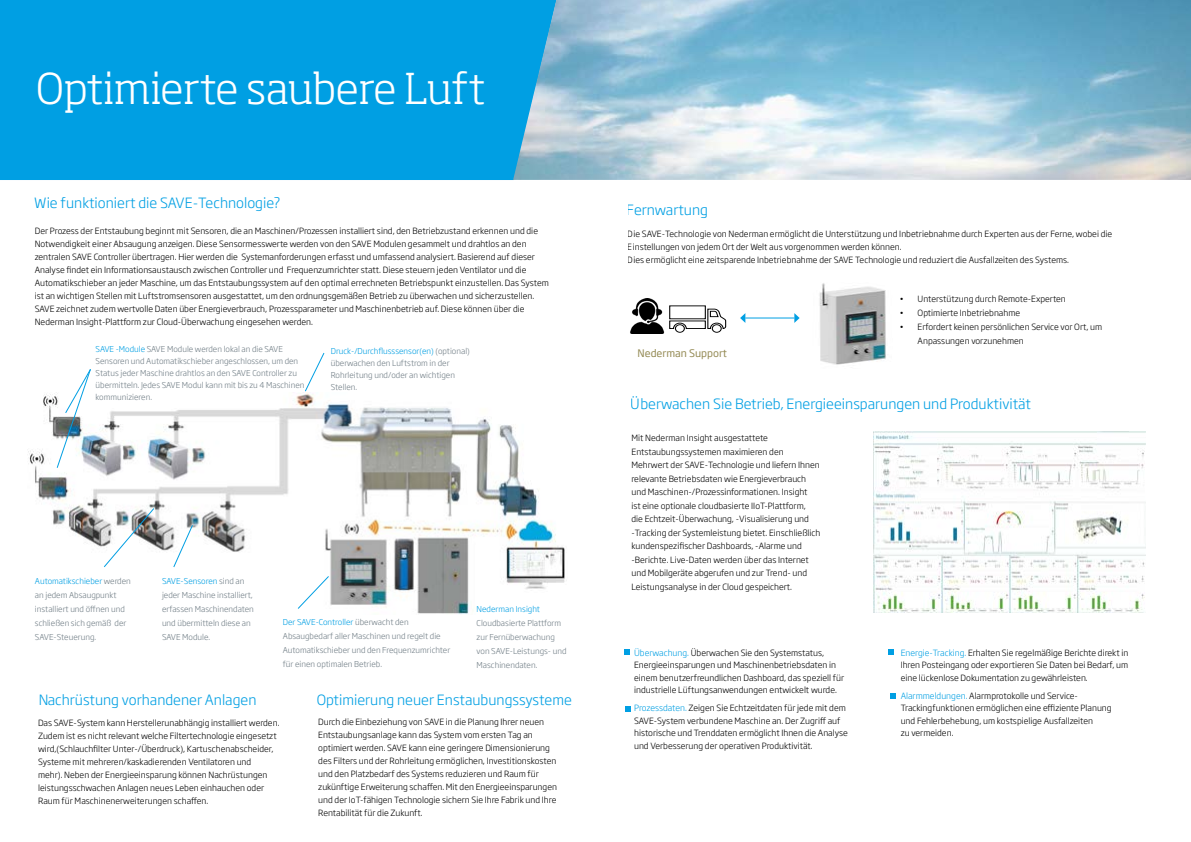
<style>
.page{position:relative;width:1191px;height:842px;background:#fff}
.page>*{position:absolute;margin:0;border:0;box-sizing:border-box;transform-origin:0 0}
.t1{font:300 42px "Soho Pro";color:#fff}
.t2{font:300 14px "Soho Gothic Pro";color:#009fe3}
.t3{font:10.3px "Soho Gothic Pro";color:#948a54}
.t4{font:300 8.5px/13px "Soho Gothic Pro";color:#000}
.t5{font:300 8px/14px "Soho Gothic Pro";color:#717e86}
.t6{font:300 8px "Soho Gothic Pro";color:#009fe3}
.s1{color:#009fe3}
</style>
<div class="page">
<img style="left:756px;top:283px;width:130px;height:82px">
<div style="left:0;top:0;width:513px;height:180px;background:#009fe3"></div>
<img style="left:513px;top:0;width:678px;height:180px">
<div style="left:675px;top:324px;width:9px;height:9px;border:1px solid #000;border-radius:50%"></div>
<div style="left:712px;top:324px;width:9px;height:9px;border:1px solid #000;border-radius:50%"></div>
<svg style="left:669px;top:309px;width:57px;height:20px"></svg>
<img style="left:630px;top:298px;width:35px;height:36px">
<hr style="left:745px;top:317px;width:49px;height:1px;background:#009fe3">
<svg style="left:740px;top:313px;width:5px;height:10px"></svg>
<svg style="left:794px;top:313px;width:5px;height:10px"></svg>
<svg style="left:624px;top:650px;width:5px;height:5px"></svg>
<svg style="left:625px;top:706px;width:6px;height:5px"></svg>
<img style="left:28px;top:393px;width:537px;height:221px">
<svg style="left:56px;top:369px;width:36px;height:100px"></svg>
<svg style="left:305px;top:352px;width:20px;height:40px"></svg>
<svg style="left:297px;top:575px;width:33px;height:35px"></svg>
<svg style="left:103px;top:507px;width:52px;height:61px"></svg>
<img style="left:873px;top:431px;width:273px;height:181px">
<svg style="left:890px;top:694px;width:6px;height:5px"></svg>
<svg style="left:888px;top:650px;width:5px;height:5px"></svg>
<div style="left:162px;top:578px;width:106px;height:78px;background:#fff"></div>
<svg style="left:172px;top:524px;width:22px;height:44px"></svg>
<h1 class="t1" style="left:36px;top:56px;width:451px">Optimierte saubere Luft</h1>
<h2 class="t2" style="left:34px;top:192px;width:248px">Wie funktioniert die SAVE-Technologie?</h2>
<p class="t4" style="left:35px;top:224px;width:515px">Der Prozess der Entstaubung beginnt mit Sensoren, die an Maschinen/Prozessen installiert sind, den Betriebzustand erkennen und die Notwendigkeit einer Absaugung anzeigen. Diese Sensormesswerte werden von den SAVE Modulen gesammelt und drahtlos an den zentralen SAVE Controller übertragen. Hier werden die Systemanforderungen erfasst und umfassend analysiert. Basierend auf dieser Analyse findet ein Informationsaustausch zwischen Controller und Frequenzumrichter statt. Diese steuern jeden Ventilator und die Automatikschieber an jeder Maschine, um das Entstaubungssystem auf den optimal errechneten Betriebspunkt einzustellen. Das System ist an wichtigen Stellen mit Luftstromsensoren ausgestattet, um den ordnungsgemäßen Betrieb zu überwachen und sicherzustellen.<br>SAVE zeichnet zudem wertvolle Daten über Energieverbrauch, Prozessparameter und Maschinenbetrieb auf. Diese können über die Nederman Insight-Plattform zur Cloud-Überwachung eingesehen werden.</p>
<p class="t5" style="left:96px;top:343px;width:210px;line-height:12px"><span class="s1">SAVE -Module</span> SAVE Module werden lokal an die SAVE Sensoren und Automatikschieber angeschlossen, um den Status jeder Maschine drahtlos an den SAVE Controller zu übermitteln. Jedes SAVE Modul kann mit bis zu 4 Maschinen kommunizieren.</p>
<p class="t5" style="left:331px;top:344px;width:141px;line-height:12px"><span class="s1">Druck-/Durchflusssensor(en)</span> (optional) überwachen den Luftstrom in der<br>Rohrleitung und/oder an wichtigen<br>Stellen.</p>
<p class="t5" style="left:35px;top:573px;width:97px"><span class="s1">Automatikschieber</span> werden an jedem Absaugpunkt installiert und öffnen und schließen sich gemäß der<br>SAVE-Steuerung.</p>
<p class="t5" style="left:162px;top:574px;width:93px"><span class="s1">SAVE-Sensoren</span> sind an jeder Maschine installiert, erfassen Maschinendaten und übermitteln diese an<br>SAVE Module.</p>
<p class="t5" style="left:283px;top:615px;width:169px"><span class="s1">Der SAVE-Controller</span> überwacht den Absaugbedarf aller Maschinen und regelt die Automatikschieber und den Frequenzumrichter für einen optimalen Betrieb.</p>
<p class="t6" style="left:476px;top:603px;width:65px">Nederman Insight</p>
<p class="t5" style="left:476px;top:615px;width:91px">Cloudbasierte Plattform zur Fernüberwachung von SAVE-Leistungs- und<br>Maschinendaten.</p>
<h2 class="t2" style="left:38px;top:689px;width:220px">Nachrüstung vorhandener Anlagen</h2>
<p class="t4" style="left:38px;top:716px;width:243px">Das SAVE-System kann Herstellerunabhängig installiert werden.<br>Zudem ist es nicht relevant welche Filtertechnologie eingesetzt wird,(Schlauchfilter Unter-/Überdruck), Kartuschenabscheider, Systeme mit mehreren/kaskadierenden Ventilatoren und<br>mehr). Neben der Energieeinsparung können Nachrüstungen leistungsschwachen Anlagen neues Leben einhauchen oder Raum für Maschinenerweiterungen schaffen.</p>
<h2 class="t2" style="left:317px;top:689px;width:257px">Optimierung neuer Enstaubungssysteme</h2>
<p class="t4" style="left:318px;top:715px;width:240px">Durch die Einbeziehung von SAVE in die Planung Ihrer neuen Entstaubungsanlage kann das System vom ersten Tag an optimiert werden. SAVE kann eine geringere Dimensionierung des Filters und der Rohrleitung ermöglichen, Investitionskosten und den Platzbedarf des Systems reduzieren und Raum für zukünftige Erweiterung schaffen. Mit den Energieeinsparungen und der IoT-fähigen Technologie sichern Sie Ihre Fabrik und Ihre Rentabilität für die Zukunft.</p>
<h2 class="t2" style="left:627px;top:199px;width:82px">Fernwartung</h2>
<p class="t4" style="left:628px;top:227px;width:486px">Die SAVE-Technologie von Nederman ermöglicht die Unterstützung und Inbetriebnahme durch Experten aus der Ferne, wobei die<br>Einstellungen von jedem Ort der Welt aus vorgenommen werden können.<br>Dies ermöglicht eine zeitsparende Inbetriebnahme der SAVE Technologie und reduziert die Ausfallzeiten des Systems.</p>
<p class="t3" style="left:637px;top:345px;width:91px">Nederman Support</p>
<p class="t4" style="left:899px;top:291px;width:168px">• Unterstützung durch Remote-Experten</p>
<p class="t4" style="left:899px;top:305px;width:122px">• Optimierte Inbetriebnahme</p>
<p class="t4" style="left:917px;top:319px;width:186px;line-height:14px;text-indent:-18px">• Erfordert keinen persönlichen Service vor Ort, um<br>Anpassungen vorzunehmen</p>
<h2 class="t2" style="left:631px;top:393px;width:401px">Überwachen Sie Betrieb, Energieeinsparungen und Produktivität</h2>
<p class="t4" style="left:631px;top:431px;width:190px;line-height:13.5px">Mit Nederman Insight ausgestattete Entstaubungssystemen maximieren den Mehrwert der SAVE-Technologie und liefern Ihnen relevante Betriebsdaten wie Energieverbrauch und Maschinen-/Prozessinformationen. Insight<br>ist eine optionale cloudbasierte IIoT-Plattform,<br>die Echtzeit-Überwachung, -Visualisierung und -Tracking der Systemleistung bietet. Einschließlich kundenspezifischer Dashboards, -Alarme und -Berichte. Live-Daten werden über das Internet und Mobilgeräte abgerufen und zur Trend- und Leistungsanalyse in der Cloud gespeichert.</p>
<p class="t4" style="left:634px;top:646px;width:212px;line-height:12.5px"><span class="s1">Überwachung.</span> Überwachen Sie den Systemstatus, Energieeinsparungen und Maschinenbetriebsdaten in einem benutzerfreundlichen Dashboard, das speziell für industrielle Lüftungsanwendungen entwickelt wurde.</p>
<p class="t4" style="left:634px;top:701px;width:215px;line-height:12.5px"><span class="s1">Prozessdaten.</span> Zeigen Sie Echtzeitdaten für jede mit dem SAVE-System verbundene Maschine an. Der Zugriff auf historische und Trenddaten ermöglicht Ihnen die Analyse und Verbesserung der operativen Produktivität.</p>
<p class="t4" style="left:900px;top:646px;width:229px;line-height:12.5px;text-align:justify"><span class="s1">Energie-Tracking.</span> Erhalten Sie regelmäßige Berichte direkt in Ihren Posteingang oder exportieren Sie Daten bei Bedarf, um eine lückenlose Dokumentation zu gewährleisten.</p>
<p class="t4" style="left:900px;top:689px;width:212px;line-height:12.5px"><span class="s1">Alarmmeldungen.</span> Alarmprotokolle und Service-Trackingfunktionen ermöglichen eine effiziente Planung und Fehlerbehebung, um kostspielige Ausfallzeiten<br>zu vermeiden.</p>
</div>
